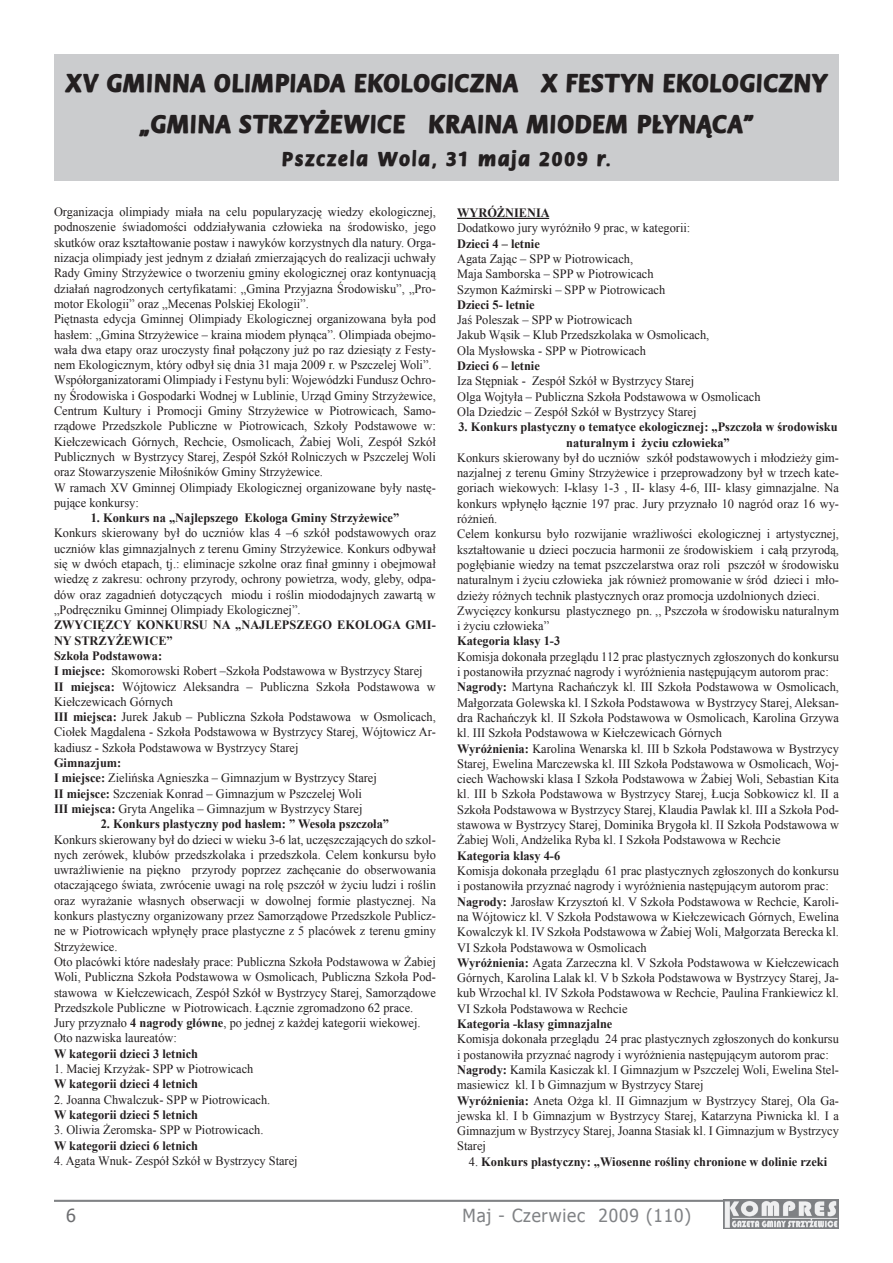
<style>
.page{position:relative;width:893px;height:1263px;background:#fff}
.page>*{position:absolute;margin:0;border:0;box-sizing:border-box;transform-origin:0 0}
.t1{font:700 27px/41px "Wof Faun";color:#231f20;text-align:center}
.t2{font:700 21px "Wof Faun";letter-spacing:.065em;color:#231f20}
.t3{font:18px "Tahoma";letter-spacing:.05em;color:#808285;scale:.96 1}
.t4{font:18px "Tahoma";color:#6c6d70}
.t5{font:12.75px/15.3px "Times New Roman";color:#231f20}
.t6{font:700 12.75px/15.3px "Times New Roman";color:#231f20;text-align:center}
.s1{font-weight:700}
.s2{font-weight:400}
</style>
<div class="page">
<hr style="left:54px;top:1200px;width:785px;height:2px;background:#808285">
<img style="left:724px;top:1201px;width:115px;height:27px">
<svg style="left:461px;top:1199px;width:33px;height:3px"></svg>
<hr style="left:457px;top:218px;width:92px;height:1px;background:#231f20">
<div style="left:54px;top:54px;width:785px;height:127px;background:#cbccce"></div>
<h1 class="t1" style="left:66px;top:63px;width:762px">XV GMINNA OLIMPIADA EKOLOGICZNA X FESTYN EKOLOGICZNY „GMINA STRZYŻEWICE KRAINA MIODEM PŁYNĄCA”</h1>
<h2 class="t2" style="left:282px;top:148px;width:331px">Pszczela Wola, 31 maja 2009 r.</h2>
<p class="t5" style="left:54px;top:204px;width:383px">Organizacja olimpiady miała na celu popularyzację wiedzy ekologicznej, podnoszenie świadomości oddziaływania człowieka na środowisko, jego skutków oraz kształtowanie postaw i nawyków korzystnych dla natury. Orga&shy;nizacja olimpiady jest jednym z działań zmierzających do realizacji uchwały Rady Gminy Strzyżewice o tworzeniu gminy ekologicznej oraz kontynuacją działań nagrodzonych certyfikatami: „Gmina Przyjazna Środowisku”, „Pro&shy;motor Ekologii” oraz „Mecenas Polskiej Ekologii”.<br>Piętnasta edycja Gminnej Olimpiady Ekologicznej organizowana była pod hasłem: „Gmina Strzyżewice – kraina miodem płynąca”. Olimpiada obejmo&shy;wała dwa etapy oraz uroczysty finał połączony już po raz dziesiąty z Festy&shy;nem Ekologicznym, który odbył się dnia 31 maja 2009 r. w Pszczelej Woli”.<br>Współorganizatorami Olimpiady i Festynu byli: Wojewódzki Fundusz Ochro&shy;ny Środowiska i Gospodarki Wodnej w Lublinie, Urząd Gminy Strzyżewice, Centrum Kultury i Promocji Gminy Strzyżewice w Piotrowicach, Samo&shy;rządowe Przedszkole Publiczne w Piotrowicach, Szkoły Podstawowe w:<br>Kiełczewicach Górnych, Rechcie, Osmolicach, Żabiej Woli, Zespół Szkół Publicznych w Bystrzycy Starej, Zespół Szkół Rolniczych w Pszczelej Woli oraz Stowarzyszenie Miłośników Gminy Strzyżewice.<br>W ramach XV Gminnej Olimpiady Ekologicznej organizowane były nastę&shy;pujące konkursy:</p>
<p class="t6" style="left:91px;top:510px;width:310px">1. Konkurs na „Najlepszego Ekologa Gminy Strzyżewice”</p>
<p class="t5" style="left:54px;top:525px;width:383px;text-align:justify">Konkurs skierowany był do uczniów klas 4 –6 szkół podstawowych oraz uczniów klas gimnazjalnych z terenu Gminy Strzyżewice. Konkurs odbywał się w dwóch etapach, tj.: eliminacje szkolne oraz finał gminny i obejmował wiedzę z zakresu: ochrony przyrody, ochrony powietrza, wody, gleby, odpa&shy;dów oraz zagadnień dotyczących miodu i roślin miododajnych zawartą w „Podręczniku Gminnej Olimpiady Ekologicznej”.</p>
<p class="t5" style="left:54px;top:617px;width:383px"><span class="s1">ZWYCIĘZCY KONKURSU NA „NAJLEPSZEGO EKOLOGA GMI-NY STRZYŻEWICE”<br>Szkoła Podstawowa:<br>I miejsce:</span> Skomorowski Robert –Szkoła Podstawowa w Bystrzycy Starej<br><span class="s1">II miejsca:</span> Wójtowicz Aleksandra – Publiczna Szkoła Podstawowa w Kiełczewicach Górnych<br><span class="s1">III miejsca:</span> Jurek Jakub – Publiczna Szkoła Podstawowa w Osmolicach, Ciołek Magdalena - Szkoła Podstawowa w Bystrzycy Starej, Wójtowicz Ar&shy;kadiusz - Szkoła Podstawowa w Bystrzycy Starej</p>
<p class="t5" style="left:54px;top:755px;width:324px"><span class="s1">Gimnazjum:<br>I miejsce:</span> Zielińska Agnieszka – Gimnazjum w Bystrzycy Starej <span class="s1">II miejsce:</span> Szczeniak Konrad – Gimnazjum w Pszczelej Woli <span class="s1">III miejsca:</span> Gryta Angelika – Gimnazjum w Bystrzycy Starej</p>
<p class="t6" style="left:101px;top:816px;width:290px">2. Konkurs plastyczny pod hasłem: ” Wesoła pszczoła”</p>
<p class="t5" style="left:54px;top:831px;width:383px">Konkurs skierowany był do dzieci w wieku 3-6 lat, uczęszczających do szkol&shy;nych zerówek, klubów przedszkolaka i przedszkola. Celem konkursu było uwrażliwienie na piękno przyrody poprzez zachęcanie do obserwowania otaczającego świata, zwrócenie uwagi na rolę pszczół w życiu ludzi i roślin oraz wyrażanie własnych obserwacji w dowolnej formie plastycznej. Na konkurs plastyczny organizowany przez Samorządowe Przedszkole Publicz&shy;ne w Piotrowicach wpłynęły prace plastyczne z 5 placówek z terenu gminy Strzyżewice.<br>Oto placówki które nadesłały prace: Publiczna Szkoła Podstawowa w Żabiej Woli, Publiczna Szkoła Podstawowa w Osmolicach, Publiczna Szkoła Pod&shy;stawowa w Kiełczewicach, Zespół Szkół w Bystrzycy Starej, Samorządowe Przedszkole Publiczne w Piotrowicach. Łącznie zgromadzono 62 prace.<br>Jury przyznało <span class="s1">4 nagrody główne</span>, po jednej z każdej kategorii wiekowej.<br>Oto nazwiska laureatów:</p>
<p class="t6" style="left:54px;top:1045px;width:146px">W kategorii dzieci 3 letnich</p>
<p class="t5" style="left:54px;top:1061px;width:201px">1. Maciej Krzyżak- SPP w Piotrowicach</p>
<p class="t6" style="left:54px;top:1076px;width:146px">W kategorii dzieci 4 letnich</p>
<p class="t5" style="left:54px;top:1091px;width:218px">2. Joanna Chwalczuk- SPP w Piotrowicach.</p>
<p class="t6" style="left:54px;top:1107px;width:146px">W kategorii dzieci 5 letnich</p>
<p class="t5" style="left:54px;top:1122px;width:211px">3. Oliwia Żeromska- SPP w Piotrowicach.</p>
<p class="t6" style="left:54px;top:1137px;width:146px">W kategorii dzieci 6 letnich</p>
<p class="t5" style="left:54px;top:1153px;width:245px">4. Agata Wnuk- Zespół Szkół w Bystrzycy Starej</p>
<p class="t6" style="left:457px;top:205px;width:94px">WYRÓŻNIENIA</p>
<p class="t5" style="left:457px;top:220px;width:235px">Dodatkowo jury wyróżniło 9 prac, w kategorii:</p>
<p class="t6" style="left:457px;top:235px;width:84px">Dzieci 4 – letnie</p>
<p class="t5" style="left:457px;top:251px;width:210px">Agata Zając – SPP w Piotrowicach,<br>Maja Samborska – SPP w Piotrowicach<br>Szymon Kaźmirski – SPP w Piotrowicach</p>
<p class="t6" style="left:457px;top:297px;width:79px">Dzieci 5- letnie</p>
<p class="t5" style="left:457px;top:312px;width:254px">Jaś Poleszak – SPP w Piotrowicach<br>Jakub Wąsik – Klub Przedszkolaka w Osmolicach,<br>Ola Mysłowska - SPP w Piotrowicach</p>
<p class="t6" style="left:457px;top:358px;width:84px">Dzieci 6 – letnie</p>
<p class="t5" style="left:457px;top:373px;width:305px">Iza Stępniak - Zespół Szkół w Bystrzycy Starej<br>Olga Wojtyła – Publiczna Szkoła Podstawowa w Osmolicach<br>Ola Dziedzic – Zespół Szkół w Bystrzycy Starej</p>
<p class="t6" style="left:458px;top:419px;width:381px">3. Konkurs plastyczny o tematyce ekologicznej: „Pszczoła w środowisku naturalnym i życiu człowieka”</p>
<p class="t5" style="left:457px;top:450px;width:383px">Konkurs skierowany był do uczniów szkół podstawowych i młodzieży gim&shy;nazjalnej z terenu Gminy Strzyżewice i przeprowadzony był w trzech kate&shy;goriach wiekowych: I-klasy 1-3 , II- klasy 4-6, III- klasy gimnazjalne. Na konkurs wpłynęło łącznie 197 prac. Jury przyznało 10 nagród oraz 16 wy&shy;różnień.<br>Celem konkursu było rozwijanie wrażliwości ekologicznej i artystycznej, kształtowanie u dzieci poczucia harmonii ze środowiskiem i całą przyrodą, pogłębianie wiedzy na temat pszczelarstwa oraz roli pszczół w środowisku naturalnym i życiu człowieka jak również promowanie w śród dzieci i mło&shy;dzieży różnych technik plastycznych oraz promocja uzdolnionych dzieci.<br>Zwycięzcy konkursu plastycznego pn. ,, Pszczoła w środowisku naturalnym i życiu człowieka”</p>
<p class="t6" style="left:457px;top:633px;width:105px">Kategoria klasy 1-3</p>
<p class="t5" style="left:457px;top:649px;width:383px">Komisja dokonała przeglądu 112 prac plastycznych zgłoszonych do konkursu i postanowiła przyznać nagrody i wyróżnienia następującym autorom prac:<br><span class="s1">Nagrody:</span> Martyna Rachańczyk kl. III Szkoła Podstawowa w Osmolicach, Małgorzata Golewska kl. I Szkoła Podstawowa w Bystrzycy Starej, Aleksan&shy;dra Rachańczyk kl. II Szkoła Podstawowa w Osmolicach, Karolina Grzywa kl. III Szkoła Podstawowa w Kiełczewicach Górnych<br><span class="s1">Wyróżnienia:</span> Karolina Wenarska kl. III b Szkoła Podstawowa w Bystrzycy Starej, Ewelina Marczewska kl. III Szkoła Podstawowa w Osmolicach, Woj&shy;ciech Wachowski klasa I Szkoła Podstawowa w Żabiej Woli, Sebastian Kita kl. III b Szkoła Podstawowa w Bystrzycy Starej, Łucja Sobkowicz kl. II a Szkoła Podstawowa w Bystrzycy Starej, Klaudia Pawlak kl. III a Szkoła Pod&shy;stawowa w Bystrzycy Starej, Dominika Brygoła kl. II Szkoła Podstawowa w Żabiej Woli, Andżelika Ryba kl. I Szkoła Podstawowa w Rechcie</p>
<p class="t6" style="left:457px;top:847px;width:105px">Kategoria klasy 4-6</p>
<p class="t5" style="left:457px;top:863px;width:383px">Komisja dokonała przeglądu 61 prac plastycznych zgłoszonych do konkursu i postanowiła przyznać nagrody i wyróżnienia następującym autorom prac:<br><span class="s1">Nagrody:</span> Jarosław Krzysztoń kl. V Szkoła Podstawowa w Rechcie, Karoli&shy;na Wójtowicz kl. V Szkoła Podstawowa w Kiełczewicach Górnych, Ewelina Kowalczyk kl. IV Szkoła Podstawowa w Żabiej Woli, Małgorzata Berecka kl.<br>VI Szkoła Podstawowa w Osmolicach<br><span class="s1">Wyróżnienia:</span> Agata Zarzeczna kl. V Szkoła Podstawowa w Kiełczewicach Górnych, Karolina Lalak kl. V b Szkoła Podstawowa w Bystrzycy Starej, Ja&shy;kub Wrzochal kl. IV Szkoła Podstawowa w Rechcie, Paulina Frankiewicz kl.<br>VI Szkoła Podstawowa w Rechcie</p>
<p class="t6" style="left:457px;top:1016px;width:157px">Kategoria -klasy gimnazjalne</p>
<p class="t5" style="left:457px;top:1031px;width:383px">Komisja dokonała przeglądu 24 prac plastycznych zgłoszonych do konkursu i postanowiła przyznać nagrody i wyróżnienia następującym autorom prac:<br><span class="s1">Nagrody:</span> Kamila Kasiczak kl. I Gimnazjum w Pszczelej Woli, Ewelina Stel&shy;masiewicz kl. I b Gimnazjum w Bystrzycy Starej<br><span class="s1">Wyróżnienia:</span> Aneta Ożga kl. II Gimnazjum w Bystrzycy Starej, Ola Ga&shy;jewska kl. I b Gimnazjum w Bystrzycy Starej, Katarzyna Piwnicka kl. I a Gimnazjum w Bystrzycy Starej, Joanna Stasiak kl. I Gimnazjum w Bystrzycy Starej</p>
<p class="t6" style="left:469px;top:1153px;width:360px"><span class="s2">4.</span> Konkurs plastyczny: „Wiosenne rośliny chronione w dolinie rzeki</p>
<h3 class="t4" style="left:66px;top:1203px;width:11px">6</h3>
<h3 class="t3" style="left:462px;top:1204px;width:240px">Maj - Czerwiec 2009 (110)</h3>
</div>
